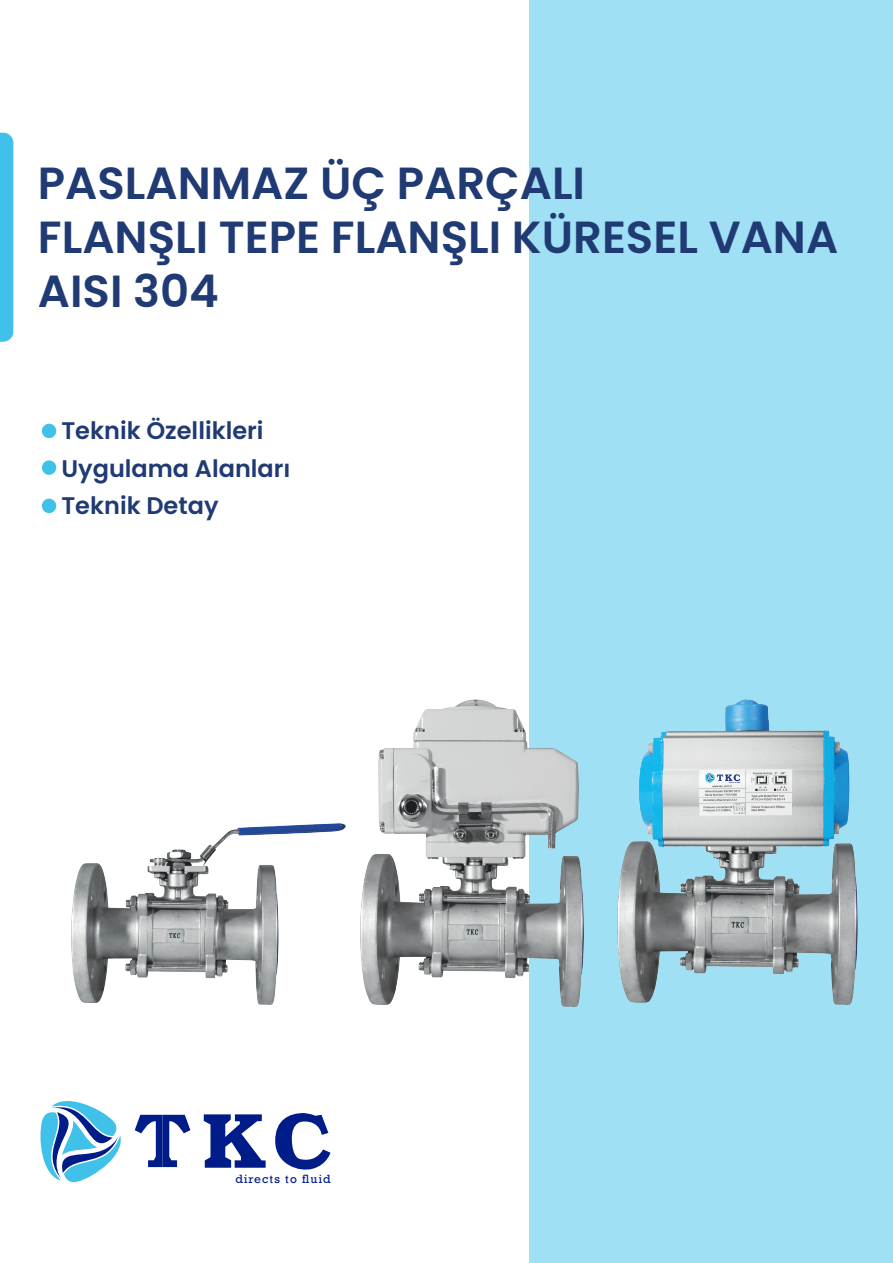
<style>
.page{position:relative;width:893px;height:1263px;background:#fff}
.page>*{position:absolute;margin:0;border:0;box-sizing:border-box;transform-origin:0 0}
.t1{font:600 45px/54px "Poppins";color:#203b74}
.t2{font:600 24px/37.5px "Poppins";color:#203b74}
.t3{font:11.25px "Rockwell";letter-spacing:.1em;color:#001c88}
</style>
<div class="page">
<div style="left:529px;top:0;width:364px;height:1263px;background:#9fe0f4"></div>
<div style="left:0;top:133px;width:13px;height:209px;background:#3fc1e9"></div>
<svg style="left:40px;top:1101px;width:81px;height:82px"></svg>
<svg style="left:135px;top:1115px;width:55px;height:52px"></svg>
<svg style="left:204px;top:1114px;width:62px;height:54px"></svg>
<svg style="left:275px;top:1113px;width:55px;height:57px"></svg>
<div style="left:42px;top:424px;width:14px;height:14px;background:#3fc1e9;border-radius:50%"></div>
<div style="left:42px;top:460px;width:14px;height:15px;background:#3fc1e9;border-radius:50%"></div>
<div style="left:42px;top:499px;width:14px;height:14px;background:#3fc1e9;border-radius:50%"></div>
<img style="left:618px;top:699px;width:239px;height:305px">
<img style="left:360px;top:699px;width:224px;height:307px">
<img style="left:72px;top:824px;width:273px;height:180px">
<p class="t1" style="left:38px;top:156px;width:802px">PASLANMAZ ÜÇ PARÇALI<br>FLANŞLI TEPE FLANŞLI KÜRESEL VANA<br>AISI 304</p>
<p class="t2" style="left:61px;top:412px;width:231px">Teknik Özellikleri<br>Uygulama Alanları<br>Teknik Detay</p>
<p class="t3" style="left:235px;top:1172px;width:97px">directs to fluid</p>
</div>
